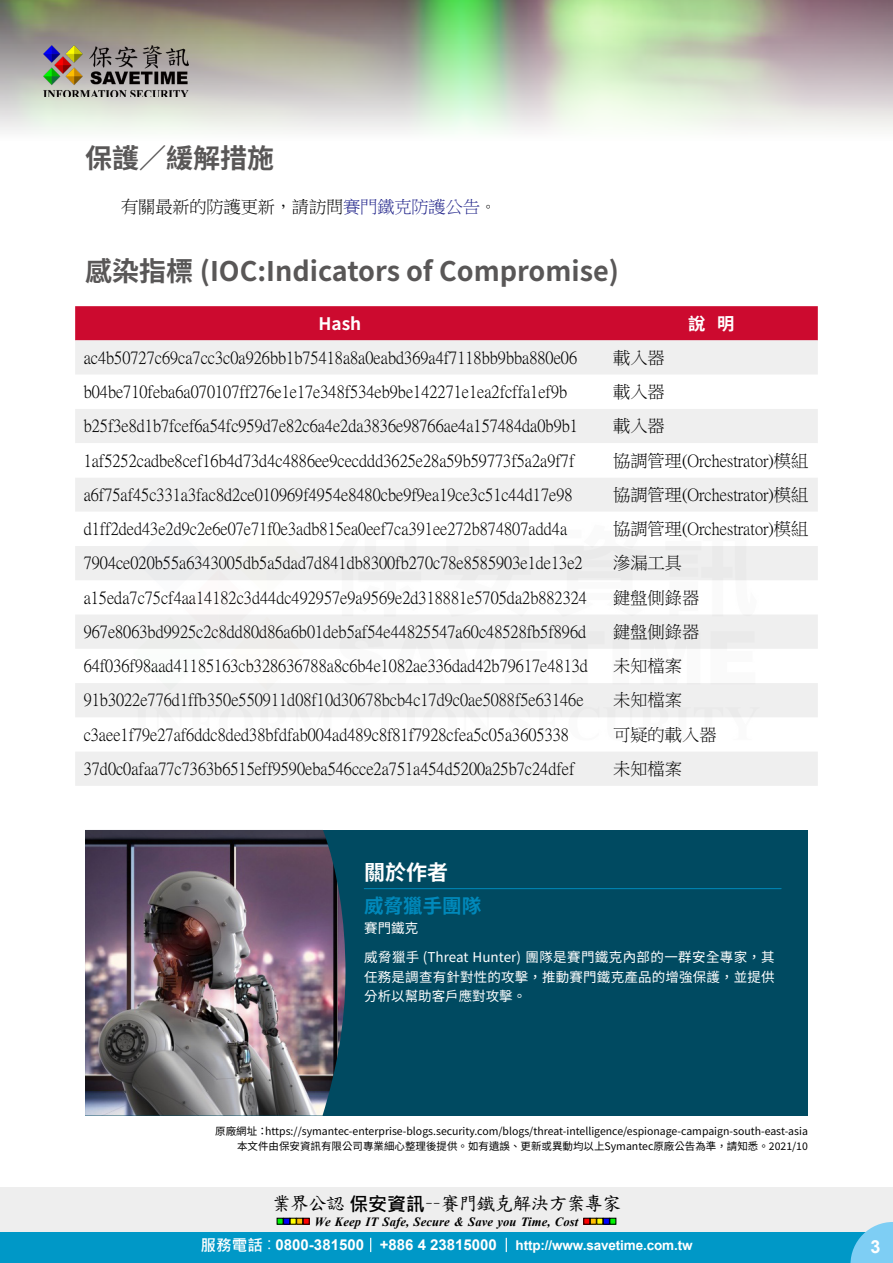
<style>
.page{position:relative;width:893px;height:1263px;background:#fff}
.page>*{position:absolute;margin:0;border:0;box-sizing:border-box;transform-origin:0 0}
.t1{font:700 27px "Source Han Sans TW";color:#595757}
.t2{font:700 21px "Source Han Sans TW";color:#fff}
.t3{font:700 19.5px "Source Han Sans TW";color:#0189bb}
.t4{font:18.9px "DF Kai Shu SB Estd BF";letter-spacing:-.05em;color:#000}
.t5{font:700 18px "Arial";color:#fff}
.t6{font:17.25px "P Ming Li U";color:#000}
.t7{font:700 17.25px "Source Han Sans TW";color:#fff}
.t8{font:13.5px/19.5px "Source Han Sans TW";letter-spacing:.015em;color:#fff;text-align:justify}
.t9{font:700 13.5px "Arial";letter-spacing:-.01em;color:#fff}
.t10{font:italic 700 12.6px "Times New Roman";letter-spacing:.005em;color:#000}
.t11{font:10.5px "Source Han Sans TW";color:#000}
.s1{color:#1d2088}
.s2{font-family:"Microsoft Jheng Hei";font-weight:700}
.s3{font-family:"Microsoft Jheng Hei";font-size:15.6px}
.s4{font-family:"Microsoft Jheng Hei";font-weight:400;font-size:15.6px}
.s5{font-size:15px}
</style>
<div class="page">
<img style="left:0;top:0;width:893px;height:131px">
<div style="left:0;top:1187px;width:893px;height:49px;background:#eee"></div>
<img style="left:44px;top:46px;width:145px;height:51px">
<svg style="left:277px;top:1218px;width:32px;height:6px"></svg>
<svg style="left:584px;top:1218px;width:32px;height:6px"></svg>
<div style="left:0;top:1232px;width:893px;height:31px;background:#0098c7"></div>
<svg style="left:850px;top:1222px;width:43px;height:41px"></svg>
<svg style="left:370px;top:1238px;width:1px;height:14px"></svg>
<svg style="left:506px;top:1238px;width:1px;height:14px"></svg>
<div style="left:75px;top:306px;width:743px;height:34px;background:#cc0a2f"></div>
<svg style="left:75px;top:340px;width:743px;height:446px;fill:#efefef"></svg>
<svg style="left:75px;top:375px;width:743px;height:34px"></svg>
<svg style="left:75px;top:443px;width:743px;height:34px"></svg>
<svg style="left:75px;top:512px;width:743px;height:34px"></svg>
<div style="left:85px;top:830px;width:723px;height:285px;background:#004a61"></div>
<img style="left:85px;top:830px;width:260px;height:285px">
<hr style="left:364px;top:888px;width:417px;height:1px;background:#0189bb">
<img style="left:134px;top:522px;width:625px;height:218px">
<h1 class="t1" style="left:85px;top:143px;width:190px">保護／緩解措施</h1>
<p class="t6" style="left:121px;top:198px;width:377px">有關最新的防護更新，請訪問<span class="s1">賽門鐵克防護公告</span>。</p>
<h1 class="t1" style="left:85px;top:256px;width:535px">感染指標 (IOC:Indicators of Compromise)</h1>
<p class="t7" style="left:318px;top:314px;width:44px">Hash</p>
<p class="t7" style="left:688px;top:314px;width:48px">說 明</p>
<p class="t6" style="left:84px;top:349px;width:495px">ac4b50727c69ca7cc3c0a926bb1b75418a8a0eabd369a4f7118bb9bba880e06</p>
<p class="t6" style="left:613px;top:349px;width:53px">載入器</p>
<p class="t6" style="left:84px;top:383px;width:485px">b04be710feba6a070107ff276e1e17e348f534eb9be142271e1ea2fcffa1ef9b</p>
<p class="t6" style="left:613px;top:383px;width:53px">載入器</p>
<p class="t6" style="left:84px;top:417px;width:496px">b25f3e8d1b7fcef6a54fc959d7e82c6a4e2da3836e98766ae4a157484da0b9b1</p>
<p class="t6" style="left:613px;top:417px;width:53px">載入器</p>
<p class="t6" style="left:84px;top:452px;width:492px">1af5252cadbe8cef16b4d73d4c4886ee9cecddd3625e28a59b59773f5a2a9f7f</p>
<p class="t6" style="left:613px;top:452px;width:197px">協調管理(Orchestrator)模組</p>
<p class="t6" style="left:84px;top:486px;width:490px">a6f75af45c331a3fac8d2ce010969f4954e8480cbe9f9ea19ce3c51c44d17e98</p>
<p class="t6" style="left:613px;top:486px;width:197px">協調管理(Orchestrator)模組</p>
<p class="t6" style="left:84px;top:520px;width:485px">d1ff2ded43e2d9c2e6e07e71f0e3adb815ea0eef7ca391ee272b874807add4a</p>
<p class="t6" style="left:613px;top:520px;width:197px">協調管理(Orchestrator)模組</p>
<p class="t6" style="left:84px;top:554px;width:500px">7904ce020b55a6343005db5a5dad7d841db8300fb270c78e8585903e1de13e2</p>
<p class="t6" style="left:613px;top:554px;width:70px">滲漏工具</p>
<p class="t6" style="left:84px;top:589px;width:505px">a15eda7c75cf4aa14182c3d44dc492957e9a9569e2d318881e5705da2b882324</p>
<p class="t6" style="left:613px;top:589px;width:88px">鍵盤側錄器</p>
<p class="t6" style="left:84px;top:623px;width:504px">967e8063bd9925c2c8dd80d86a6b01deb5af54e44825547a60c48528fb5f896d</p>
<p class="t6" style="left:613px;top:623px;width:88px">鍵盤側錄器</p>
<p class="t6" style="left:84px;top:657px;width:506px">64f036f98aad41185163cb328636788a8c6b4e1082ae336dad42b79617e4813d</p>
<p class="t6" style="left:613px;top:657px;width:70px">未知檔案</p>
<p class="t6" style="left:84px;top:691px;width:501px">91b3022e776d1ffb350e550911d08f10d30678bcb4c17d9c0ae5088f5e63146e</p>
<p class="t6" style="left:613px;top:691px;width:70px">未知檔案</p>
<p class="t6" style="left:84px;top:726px;width:487px">c3aee1f79e27af6ddc8ded38bfdfab004ad489c8f81f7928cfea5c05a3605338</p>
<p class="t6" style="left:613px;top:726px;width:105px">可疑的載入器</p>
<p class="t6" style="left:84px;top:760px;width:492px">37d0c0afaa77c7363b6515eff9590eba546cce2a751a454d5200a25b7c24dfef</p>
<p class="t6" style="left:613px;top:760px;width:70px">未知檔案</p>
<p class="t2" style="left:364px;top:860px;width:86px">關於作者</p>
<p class="t8" style="left:364px;top:918px;width:56px">賽門鐵克</p>
<p class="t8" style="left:364px;top:948px;width:412px">威脅獵手 (Threat Hunter) 團隊是賽門鐵克內部的一群安全專家，其任務是調查有針對性的攻擊，推動賽門鐵克產品的增強保護，並提供分析以幫助客戶應對攻擊。</p>
<p class="t3" style="left:364px;top:895px;width:119px">威脅獵手團隊</p>
<p class="t11" style="left:215px;top:1125px;width:594px">原廠網址：https://symantec-enterprise-blogs.security.com/blogs/threat-intelligence/espionage-campaign-south-east-asia</p>
<p class="t11" style="left:237px;top:1140px;width:572px">本文件由保安資訊有限公司專業細心整理後提供。如有遺誤、更新或異動均以上Symantec原廠公告為準，請知悉。2021/10</p>
<p class="t4" style="left:272px;top:1194px;width:351px">業界公認<span class="s2">保安資訊</span>－－賽門鐵克解決方案專家</p>
<p class="t10" style="left:315px;top:1212px;width:265px">We Keep IT Safe, Secure &amp; Save you Time, Cost</p>
<p class="t9" style="left:200px;top:1235px;width:494px"><span class="s3">服務電話</span><span class="s4">：</span><span class="s5">0800-381500 +886 4 23815000</span> http://www.savetime.com.tw</p>
<p class="t5" style="left:870px;top:1234px;width:12px">3</p>
</div>
